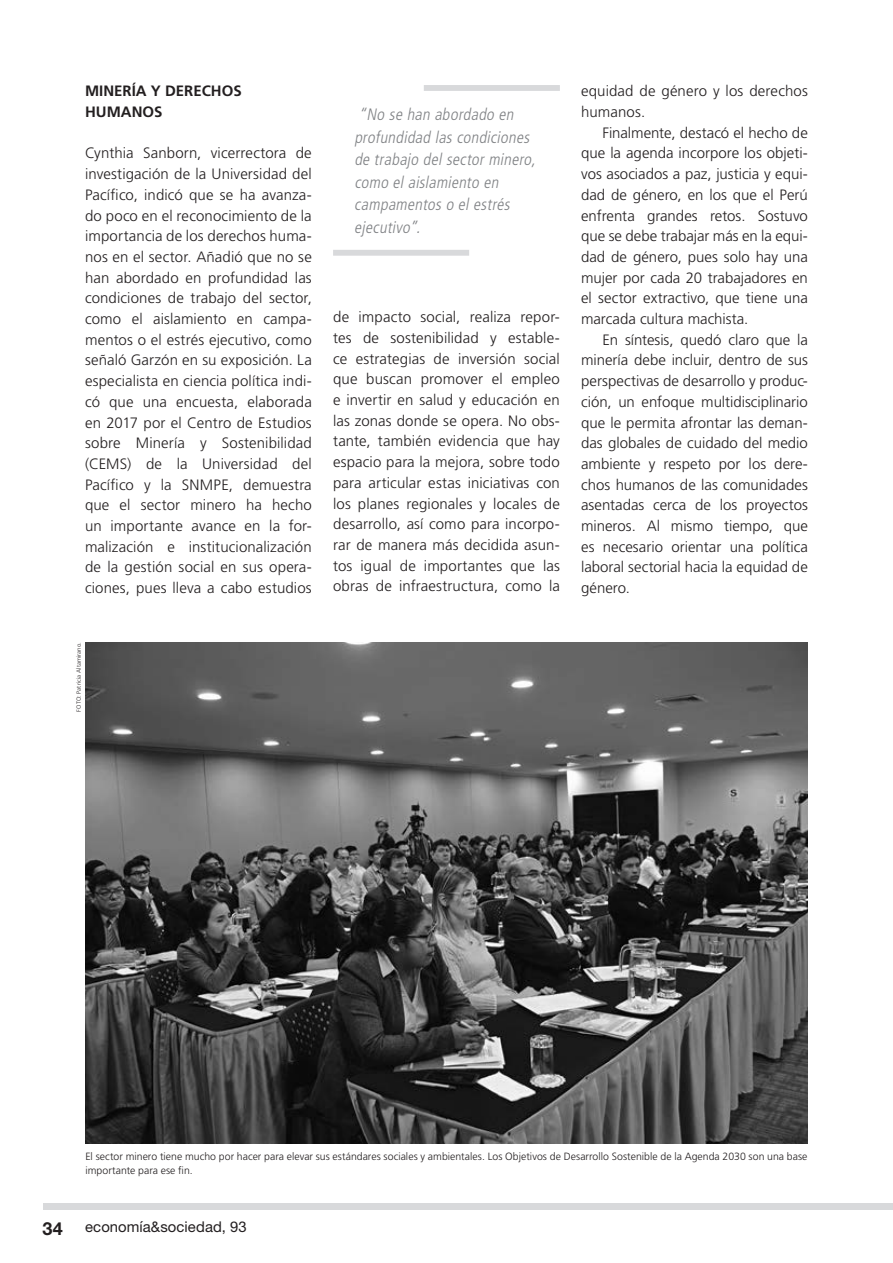
<style>
.page{position:relative;width:893px;height:1263px;background:#fff}
.page>*{position:absolute;margin:0;border:0;box-sizing:border-box;transform-origin:0 0}
.t1{font:italic 300 condensed 16.5px/22.5px "Frutiger LT Std";color:#808285}
.t2{font:300 15px/20.7px "Frutiger LT Std";letter-spacing:.005em;color:#231f20;text-align:justify}
.t3{font:700 15px/20.7px "Frutiger LT Std";color:#231f20}
.t4{font:14.85px "Helvetica Neue LT Std";letter-spacing:.005em;color:#231f20}
.t5{font:300 10.5px/13.5px "Frutiger LT Std";letter-spacing:.005em;color:#231f20}
.t6{font:300 6px "Frutiger LT Std";letter-spacing:.015em;color:#231f20}
.s1{font-weight:700;font-size:18px}
</style>
<div class="page">
<div style="left:43px;top:1203px;width:850px;height:7px;background:#d8d9db"></div>
<svg style="left:333px;top:85px;width:227px;height:171px"></svg>
<img style="left:85px;top:642px;width:723px;height:502px">
<p class="t3" style="left:85px;top:81px;width:158px">MINERÍA Y DERECHOS<br>HUMANOS</p>
<p class="t2" style="left:85px;top:143px;width:228px">Cynthia Sanborn, vicerrectora de investigación de la Universidad del Pacífico, indicó que se ha avanza&shy;do poco en el reconocimiento de la importancia de los derechos huma&shy;nos en el sector. Añadió que no se han abordado en profundidad las condiciones de trabajo del sector, como el aislamiento en campa&shy;mentos o el estrés ejecutivo, como señaló Garzón en su exposición. La especialista en ciencia política indi&shy;có que una encuesta, elaborada en 2017 por el Centro de Estudios sobre Minería y Sostenibilidad (CEMS) de la Universidad del Pacífico y la SNMPE, demuestra que el sector minero ha hecho un importante avance en la for&shy;malización e institucionalización de la gestión social en sus opera&shy;ciones, pues lleva a cabo estudios</p>
<p class="t6" style="left:75px;top:712px;width:71px;rotate:-90deg">FOTO: Patricia Altamirano.</p>
<p class="t1" style="left:354px;top:104px;width:186px">“No se han abordado en profundidad las condiciones de trabajo del sector minero, como el aislamiento en campamentos o el estrés ejecutivo”.</p>
<p class="t2" style="left:333px;top:307px;width:228px">de impacto social, realiza repor&shy;tes de sostenibilidad y estable&shy;ce estrategias de inversión social que buscan promover el empleo e invertir en salud y educación en las zonas donde se opera. No obs&shy;tante, también evidencia que hay espacio para la mejora, sobre todo para articular estas iniciativas con los planes regionales y locales de desarrollo, así como para incorpo&shy;rar de manera más decidida asun&shy;tos igual de importantes que las obras de infraestructura, como la</p>
<p class="t2" style="left:581px;top:81px;width:228px">equidad de género y los derechos humanos.</p>
<p class="t2" style="left:581px;top:122px;width:228px;text-indent:21px">Finalmente, destacó el hecho de que la agenda incorpore los objeti&shy;vos asociados a paz, justicia y equi&shy;dad de género, en los que el Perú enfrenta grandes retos. Sostuvo que se debe trabajar más en la equi&shy;dad de género, pues solo hay una mujer por cada 20 trabajadores en el sector extractivo, que tiene una marcada cultura machista.</p>
<p class="t2" style="left:581px;top:329px;width:228px;text-indent:21px">En síntesis, quedó claro que la minería debe incluir, dentro de sus perspectivas de desarrollo y produc&shy;ción, un enfoque multidisciplinario que le permita afrontar las deman&shy;das globales de cuidado del medio ambiente y respeto por los dere&shy;chos humanos de las comunidades asentadas cerca de los proyectos mineros. Al mismo tiempo, que es necesario orientar una política laboral sectorial hacia la equidad de género.</p>
<p class="t5" style="left:85px;top:1150px;width:723px">El sector minero tiene mucho por hacer para elevar sus estándares sociales y ambientales. Los Objetivos de Desarrollo Sostenible de la Agenda 2030 son una base importante para ese fin.</p>
<p class="t4" style="left:43px;top:1218px;width:206px"><span class="s1">34</span> economía&amp;sociedad, 93</p>
</div>
